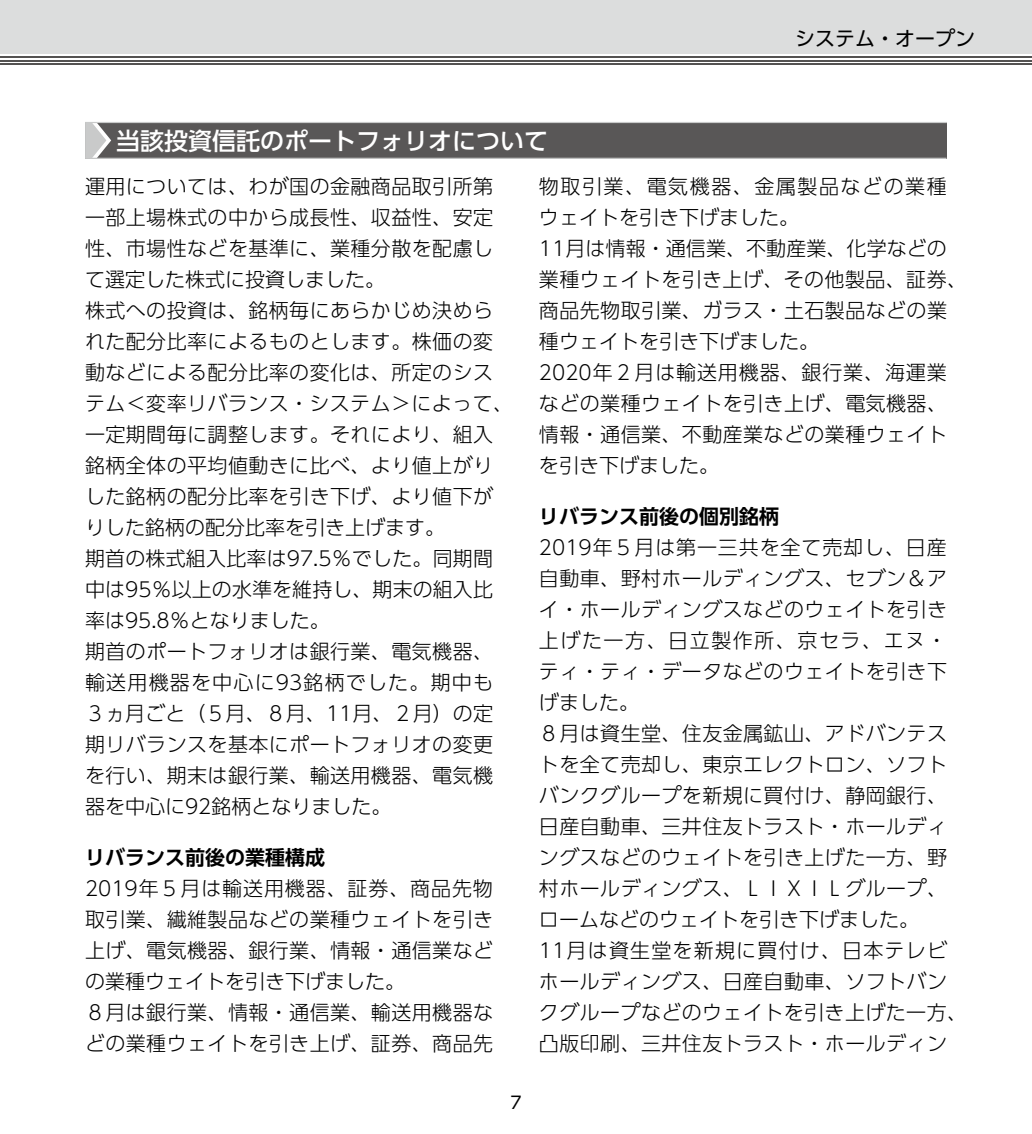
<style>
.page{position:relative;width:1032px;height:1134px;background:#fff}
.page>*{position:absolute;margin:0;border:0;box-sizing:border-box;transform-origin:0 0}
.t1{font:500 24px "UD Shin Go Pro";color:#fff}
.t2{font:300 20px/31px "UD Shin Go Pro";letter-spacing:.02em;color:#000}
.t3{font:700 20px "UD Shin Go Pro De";color:#000}
.t4{font:20px "UD Shin Go Pro";color:#000}
.t5{font:17px "UD Shin Go Pro";color:#000}
</style>
<div class="page">
<div style="left:0;top:0;width:1032px;height:54px;background:#dcdddd"></div>
<hr style="left:0;top:63px;width:1032px;height:2px;background:#545251">
<hr style="left:0;top:60px;width:1032px;height:1px;background:#545251">
<hr style="left:0;top:56px;width:1032px;height:2px;background:#545251">
<div style="left:85px;top:122px;width:862px;height:36px;background:#595757"></div>
<hr style="left:85px;top:158px;width:861px;height:1px;background:#c9caca">
<hr style="left:85px;top:122px;width:862px;height:1px;background:#c9caca">
<svg style="left:85px;top:123px;width:26px;height:35px"></svg>
<p class="t1" style="left:116px;top:121px;width:433px">当該投資信託のポートフォリオについて</p>
<p class="t4" style="left:795px;top:22px;width:181px">システム・オープン</p>
<p class="t2" style="left:85px;top:170px;width:430px">運用については、わが国の金融商品取引所第一部上場株式の中から成長性、収益性、安定性、市場性などを基準に、業種分散を配慮して選定した株式に投資しました。<br>株式への投資は、銘柄毎にあらかじめ決められた配分比率によるものとします。株価の変動などによる配分比率の変化は、所定のシステム＜変率リバランス・システム＞によって、一定期間毎に調整します。それにより、組入銘柄全体の平均値動きに比べ、より値上がりした銘柄の配分比率を引き下げ、より値下がりした銘柄の配分比率を引き上げます。<br>期首の株式組入比率は97.5％でした。同期間中は95％以上の水準を維持し、期末の組入比率は95.8％となりました。<br>期首のポートフォリオは銀行業、電気機器、輸送用機器を中心に93銘柄でした。期中も<br>３ヵ月ごと（５月、８月、11月、２月）の定期リバランスを基本にポートフォリオの変更を行い、期末は銀行業、輸送用機器、電気機器を中心に92銘柄となりました。</p>
<p class="t3" style="left:85px;top:841px;width:241px">リバランス前後の業種構成</p>
<p class="t2" style="left:85px;top:872px;width:409px">2019年５月は輸送用機器、証券、商品先物取引業、繊維製品などの業種ウェイトを引き上げ、電気機器、銀行業、情報・通信業などの業種ウェイトを引き下げました。<br>８月は銀行業、情報・通信業、輸送用機器などの業種ウェイトを引き上げ、証券、商品先</p>
<p class="t5" style="left:510px;top:1089px;width:13px">7</p>
<p class="t2" style="left:539px;top:170px;width:430px">物取引業、電気機器、金属製品などの業種ウェイトを引き下げました。<br>11月は情報・通信業、不動産業、化学などの業種ウェイトを引き上げ、その他製品、証券、商品先物取引業、ガラス・土石製品などの業種ウェイトを引き下げました。<br>2020年２月は輸送用機器、銀行業、海運業などの業種ウェイトを引き上げ、電気機器、情報・通信業、不動産業などの業種ウェイトを引き下げました。</p>
<p class="t3" style="left:539px;top:500px;width:241px">リバランス前後の個別銘柄</p>
<p class="t2" style="left:539px;top:531px;width:430px">2019年５月は第一三共を全て売却し、日産自動車、野村ホールディングス、セブン＆アイ・ホールディングスなどのウェイトを引き上げた一方、日立製作所、京セラ、エヌ・ティ・ティ・データなどのウェイトを引き下げました。<br>８月は資生堂、住友金属鉱山、アドバンテストを全て売却し、東京エレクトロン、ソフトバンクグループを新規に買付け、静岡銀行、日産自動車、三井住友トラスト・ホールディングスなどのウェイトを引き上げた一方、野村ホールディングス、ＬＩＸＩＬグループ、ロームなどのウェイトを引き下げました。<br>11月は資生堂を新規に買付け、日本テレビホールディングス、日産自動車、ソフトバンクグループなどのウェイトを引き上げた一方、凸版印刷、三井住友トラスト・ホールディン</p>
</div>
